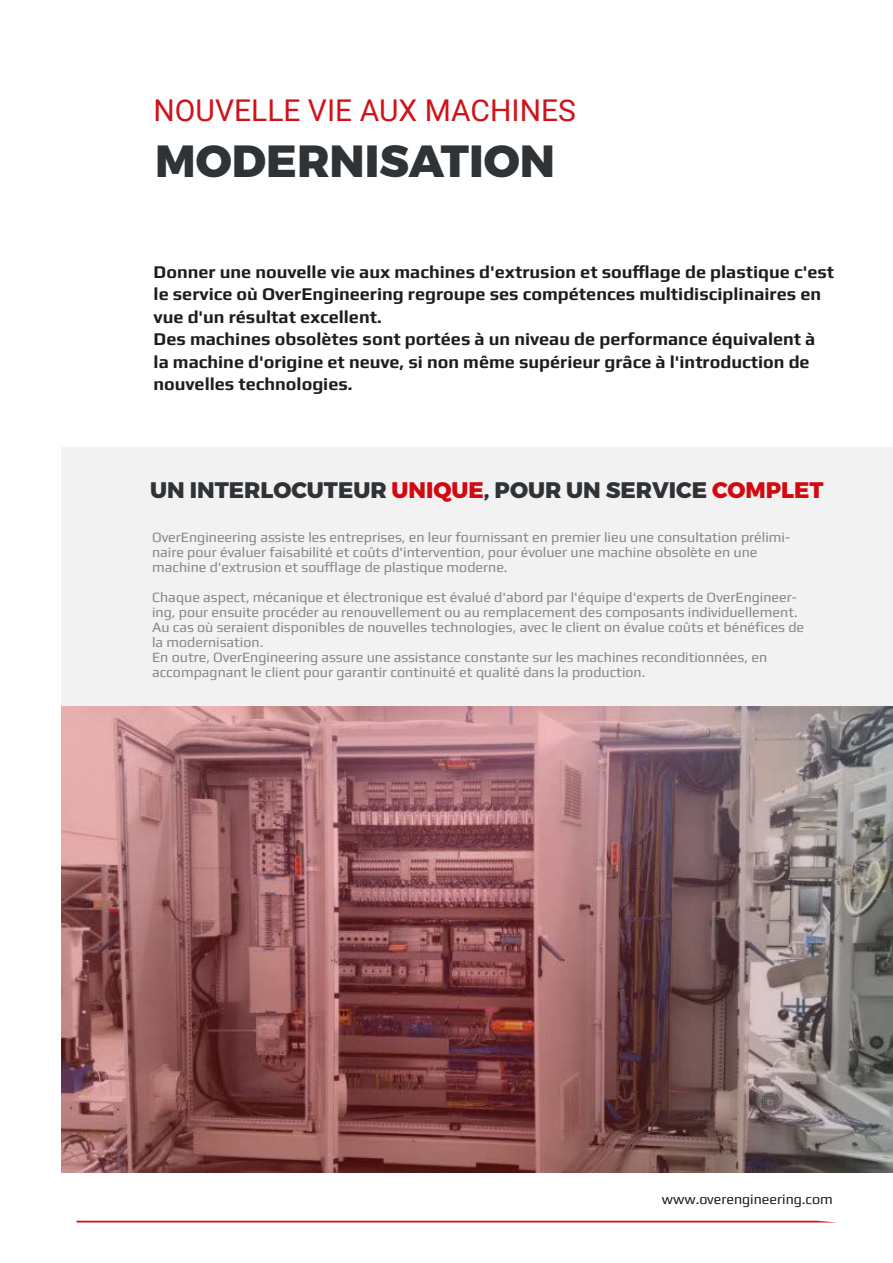
<style>
.page{position:relative;width:893px;height:1263px;background:#fff}
.page>*{position:absolute;margin:0;border:0;box-sizing:border-box;transform-origin:0 0}
.t1{font:800 45px "Montserrat";color:#303336}
.t2{font:30px "Roboto";color:#d01319}
.t3{font:800 22.5px "Montserrat";color:#303336}
.t4{font:700 18px/22.5px "Play";color:#1d1d1b}
.t5{font:14.25px/15px "Play";color:#868686}
.t6{font:14.25px "Play";color:#1d1d1b}
.s1{color:#d10a11}
</style>
<div class="page">
<div style="left:61px;top:447px;width:832px;height:269px;background:#f2f2f2"></div>
<img style="left:61px;top:706px;width:832px;height:466px">
<svg style="left:77px;top:1221px;width:754px;height:1px"></svg>
<h2 class="t2" style="left:154px;top:89px;width:424px">NOUVELLE VIE AUX MACHINES</h2>
<h1 class="t1" style="left:155px;top:133px;width:401px">MODERNISATION</h1>
<p class="t4" style="left:154px;top:260px;width:682px">Donner une nouvelle vie aux machines d'extrusion et soufflage de plastique c'est le service où OverEngineering regroupe ses compétences multidisciplinaires en vue d'un résultat excellent.<br>Des machines obsolètes sont portées à un niveau de performance équivalent à la machine d'origine et neuve, si non même supérieur grâce à l'introduction de nouvelles technologies.</p>
<h3 class="t3" style="left:150px;top:476px;width:675px">UN INTERLOCUTEUR <span class="s1">UNIQUE</span>, POUR UN SERVICE <span class="s1">COMPLET</span></h3>
<p class="t5" style="left:152px;top:529px;width:640px">OverEngineering assiste les entreprises, en leur fournissant en premier lieu une consultation prélimi&shy;naire pour évaluer faisabilité et coûts d'intervention, pour évoluer une machine obsolète en une machine d'extrusion et soufflage de plastique moderne.</p>
<p class="t5" style="left:152px;top:589px;width:654px">Chaque aspect, mécanique et électronique est évalué d'abord par l'équipe d'experts de OverEngineer&shy;ing, pour ensuite procéder au renouvellement ou au remplacement des composants individuellement.<br>Au cas où seraient disponibles de nouvelles technologies, avec le client on évalue coûts et bénéfices de la modernisation.<br>En outre, OverEngineering assure une assistance constante sur les machines reconditionnées, en accompagnant le client pour garantir continuité et qualité dans la production.</p>
<p class="t6" style="left:662px;top:1191px;width:173px">www.overengineering.com</p>
</div>
